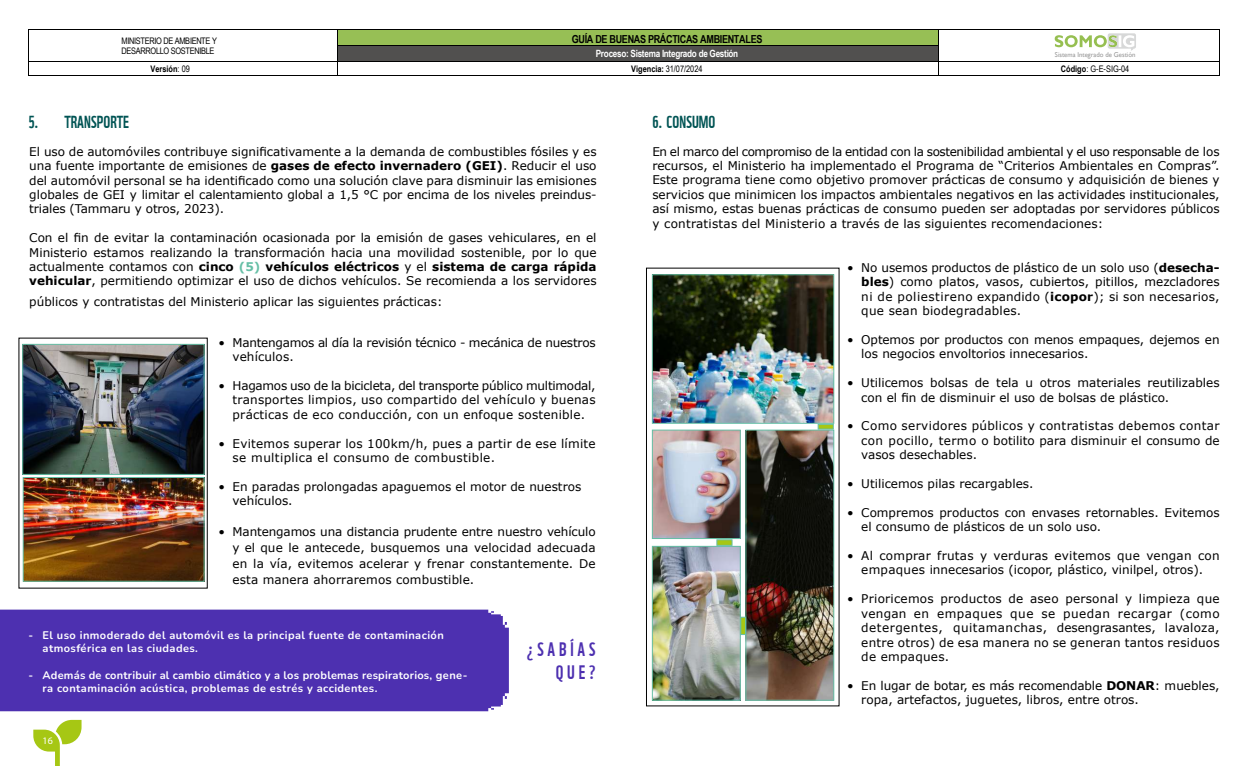
<style>
.page{position:relative;width:1248px;height:766px;background:#fff}
.page>*{position:absolute;margin:0;border:0;box-sizing:border-box;transform-origin:0 0}
.t1{font:19px/22.8px "WWF";letter-spacing:.2em;color:#4d30b0;text-align:right}
.t2{font:17px "WWF";color:#005454}
.t3{font:12px/14.4px "Verdana";color:#000;text-align:justify}
.t4{font:12px/14.4px "Verdana";letter-spacing:.02em;color:#000}
.t5{font:12px/14.4px "Verdana";letter-spacing:-.02em;color:#000}
.t6{font:700 11px/13.2px "Nunito";letter-spacing:.02em;color:#fff}
.t7{font:700 11px/13.2px "Nunito";letter-spacing:.04em;color:#fff}
.t8{font:700 11px "Arial Narrow";letter-spacing:-.025em;color:#000}
.t9{font:700 10px "Arial Narrow";letter-spacing:-.03em;color:#fff}
.t10{font:10px "Myriad Pro";color:#fff}
.t11{font:9px/10.3px "Arial Narrow";letter-spacing:-.03em;color:#000}
.t12{font:700 9px "Arial Narrow";color:#000}
.t13{font:7px "Gill Sans";color:#989898;scale:.96 1}
.s1{font-weight:400}
.s2{font-weight:700}
.s3{font-weight:700;color:#66bfa6}
</style>
<div class="page">
<svg style="left:33px;top:719px;width:48px;height:46px"></svg>
<div style="left:0;top:609px;width:509px;height:102px;background:#4d30b0"></div>
<img style="left:25px;top:479px;width:178px;height:100px">
<div style="left:23px;top:477px;width:182px;height:104px;border:1px solid #66bfa6"></div>
<img style="left:24px;top:346px;width:179px;height:126px">
<div style="left:22px;top:344px;width:183px;height:130px;border:1px solid #66bfa6"></div>
<img style="left:653px;top:547px;width:85px;height:151px">
<div style="left:651px;top:545px;width:89px;height:155px;border:1px solid #66bfa6"></div>
<img style="left:653px;top:431px;width:85px;height:106px">
<div style="left:651px;top:429px;width:89px;height:110px;border:1px solid #66bfa6"></div>
<img style="left:747px;top:431px;width:85px;height:267px">
<div style="left:745px;top:429px;width:89px;height:271px;border:1px solid #66bfa6"></div>
<img style="left:653px;top:276px;width:179px;height:145px">
<div style="left:651px;top:274px;width:183px;height:149px;border:1px solid #66bfa6"></div>
<svg style="left:716px;top:539px;width:16px;height:6px"></svg>
<svg style="left:740px;top:616px;width:6px;height:19px"></svg>
<svg style="left:817px;top:423px;width:16px;height:6px"></svg>
<div style="left:646px;top:267px;width:193px;height:439px;border:1px solid #000"></div>
<div style="left:342px;top:30px;width:591px;height:15px;background:#97bf55"></div>
<hr style="left:29px;top:29px;width:308px;height:1px;background:#000">
<hr style="left:337px;top:29px;width:601px;height:1px;background:#000">
<hr style="left:938px;top:29px;width:281px;height:1px;background:#000">
<div style="left:337px;top:46px;width:601px;height:16px;background:#51504f"></div>
<hr style="left:337px;top:45px;width:601px;height:1px;background:#000">
<hr style="left:29px;top:62px;width:308px;height:1px;background:#000">
<hr style="left:337px;top:62px;width:601px;height:1px;background:#000">
<hr style="left:938px;top:62px;width:281px;height:1px;background:#000">
<svg style="left:28px;top:29px;width:1px;height:47px"></svg>
<hr style="left:29px;top:76px;width:308px;height:1px;background:#000">
<svg style="left:337px;top:30px;width:1px;height:46px"></svg>
<hr style="left:337px;top:76px;width:601px;height:1px;background:#000">
<svg style="left:938px;top:30px;width:1px;height:46px"></svg>
<hr style="left:938px;top:76px;width:281px;height:1px;background:#000">
<svg style="left:1219px;top:29px;width:1px;height:47px"></svg>
<svg style="left:1054px;top:33px;width:81px;height:18px"></svg>
<p class="t11" style="left:122px;top:35px;width:97px">MINISTERIO DE AMBIENTE Y<br>DESARROLLO SOSTENIBLE</p>
<p class="t8" style="left:571px;top:31px;width:192px">GUÍA DE BUENAS PRÁCTICAS AMBIENTALES</p>
<p class="t9" style="left:596px;top:46px;width:144px">Proceso: Sistema Integrado de Gestión</p>
<h2 class="t2" style="left:28px;top:109px;width:102px">5. TRANSPORTE</h2>
<p class="t12" style="left:150px;top:62px;width:41px">Versión<span class="s1">: 09</span></p>
<p class="t11" style="left:631px;top:63px;width:73px"><span class="s2">Vigencia:</span> 31/07/2024</p>
<h2 class="t2" style="left:652px;top:108px;width:65px">6. CONSUMO</h2>
<p class="t13" style="left:1054px;top:50px;width:85px">Sistema Integrado de Gestión</p>
<p class="t11" style="left:1060px;top:63px;width:70px"><span class="s2">Código</span>: G-E-SIG-04</p>
<p class="t3" style="left:29px;top:144px;width:568px">El uso de automóviles contribuye significativamente a la demanda de combustibles fósiles y es una fuente importante de emisiones de <span class="s2">gases de efecto invernadero (GEI)</span>. Reducir el uso del automóvil personal se ha identificado como una solución clave para disminuir las emisiones globales de GEI y limitar el calentamiento global a 1,5 °C por encima de los niveles preindus&shy;triales (Tammaru y otros, 2023).</p>
<p class="t3" style="left:29px;top:230px;width:568px">Con el fin de evitar la contaminación ocasionada por la emisión de gases vehiculares, en el Ministerio estamos realizando la transformación hacia una movilidad sostenible, por lo que actualmente contamos con <span class="s2">cinco</span> <span class="s3">(5)</span> <span class="s2">vehículos eléctricos</span> y el <span class="s2">sistema de carga rápida vehicular</span>, permitiendo optimizar el uso de dichos vehículos. Se recomienda a los servidores</p>
<p class="t3" style="left:29px;top:294px;width:414px">públicos y contratistas del Ministerio aplicar las siguientes prácticas:</p>
<p class="t5" style="left:232px;top:335px;width:364px;text-indent:-14px">• Mantengamos al día la revisión técnico - mecánica de nuestros vehículos.</p>
<p class="t3" style="left:232px;top:378px;width:364px;text-indent:-14px">• Hagamos uso de la bicicleta, del transporte público multimodal, transportes limpios, uso compartido del vehículo y buenas prácticas de eco conducción, con un enfoque sostenible.</p>
<p class="t4" style="left:232px;top:436px;width:364px;text-indent:-14px">• Evitemos superar los 100km/h, pues a partir de ese límite se multiplica el consumo de combustible.</p>
<p class="t3" style="left:232px;top:479px;width:350px;text-indent:-14px">• En paradas prolongadas apaguemos el motor de nuestros vehículos.</p>
<p class="t3" style="left:232px;top:523px;width:364px;line-height:16px;text-indent:-14px">• Mantengamos una distancia prudente entre nuestro vehículo y el que le antecede, busquemos una velocidad adecuada en la vía, evitemos acelerar y frenar constantemente. De esta manera ahorraremos combustible.</p>
<p class="t7" style="left:43px;top:628px;width:403px;text-indent:-14px">- El uso inmoderado del automóvil es la principal fuente de contaminación atmosférica en las ciudades.</p>
<p class="t6" style="left:43px;top:667px;width:426px;text-indent:-14px">- Además de contribuir al cambio climático y a los problemas respiratorios, gene&shy;ra contaminación acústica, problemas de estrés y accidentes.</p>
<p class="t10" style="left:43px;top:734px;width:12px">16</p>
<h1 class="t1" style="left:527px;top:635px;width:70px">¿SABÍAS<br>QUE?</h1>
<p class="t3" style="left:652px;top:144px;width:568px">En el marco del compromiso de la entidad con la sostenibilidad ambiental y el uso responsable de los recursos, el Ministerio ha implementado el Programa de “Criterios Ambientales en Compras”.<br>Este programa tiene como objetivo promover prácticas de consumo y adquisición de bienes y servicios que minimicen los impactos ambientales negativos en las actividades institucionales, así mismo, estas buenas prácticas de consumo pueden ser adoptadas por servidores públicos y contratistas del Ministerio a través de las siguientes recomendaciones:</p>
<p class="t3" style="left:861px;top:260px;width:360px;text-indent:-14px">• No usemos productos de plástico de un solo uso (<span class="s2">desecha&shy;bles</span>) como platos, vasos, cubiertos, pitillos, mezcladores ni de poliestireno expandido (<span class="s2">icopor</span>); si son necesarios, que sean biodegradables.</p>
<p class="t3" style="left:861px;top:332px;width:360px;text-indent:-14px">• Optemos por productos con menos empaques, dejemos en los negocios envoltorios innecesarios.</p>
<p class="t3" style="left:861px;top:375px;width:360px;text-indent:-14px">• Utilicemos bolsas de tela u otros materiales reutilizables con el fin de disminuir el uso de bolsas de plástico.</p>
<p class="t3" style="left:861px;top:418px;width:360px;text-indent:-14px">• Como servidores públicos y contratistas debemos contar con pocillo, termo o botilito para disminuir el consumo de vasos desechables.</p>
<p class="t3" style="left:847px;top:476px;width:188px">• Utilicemos pilas recargables.</p>
<p class="t3" style="left:861px;top:505px;width:360px;text-indent:-14px">• Compremos productos con envases retornables. Evitemos el consumo de plásticos de un solo uso.</p>
<p class="t3" style="left:847px;top:548px;width:374px;text-align:center">• Al comprar frutas y verduras evitemos que vengan con empaques innecesarios (icopor, plástico, vinilpel, otros).</p>
<p class="t3" style="left:861px;top:591px;width:360px;text-indent:-14px">• Prioricemos productos de aseo personal y limpieza que vengan en empaques que se puedan recargar (como detergentes, quitamanchas, desengrasantes, lavaloza, entre otros) de esa manera no se generan tantos residuos de empaques.</p>
<p class="t3" style="left:861px;top:677px;width:360px;text-indent:-14px">• En lugar de botar, es más recomendable <span class="s2">DONAR</span>: muebles, ropa, artefactos, juguetes, libros, entre otros.</p>
</div>
